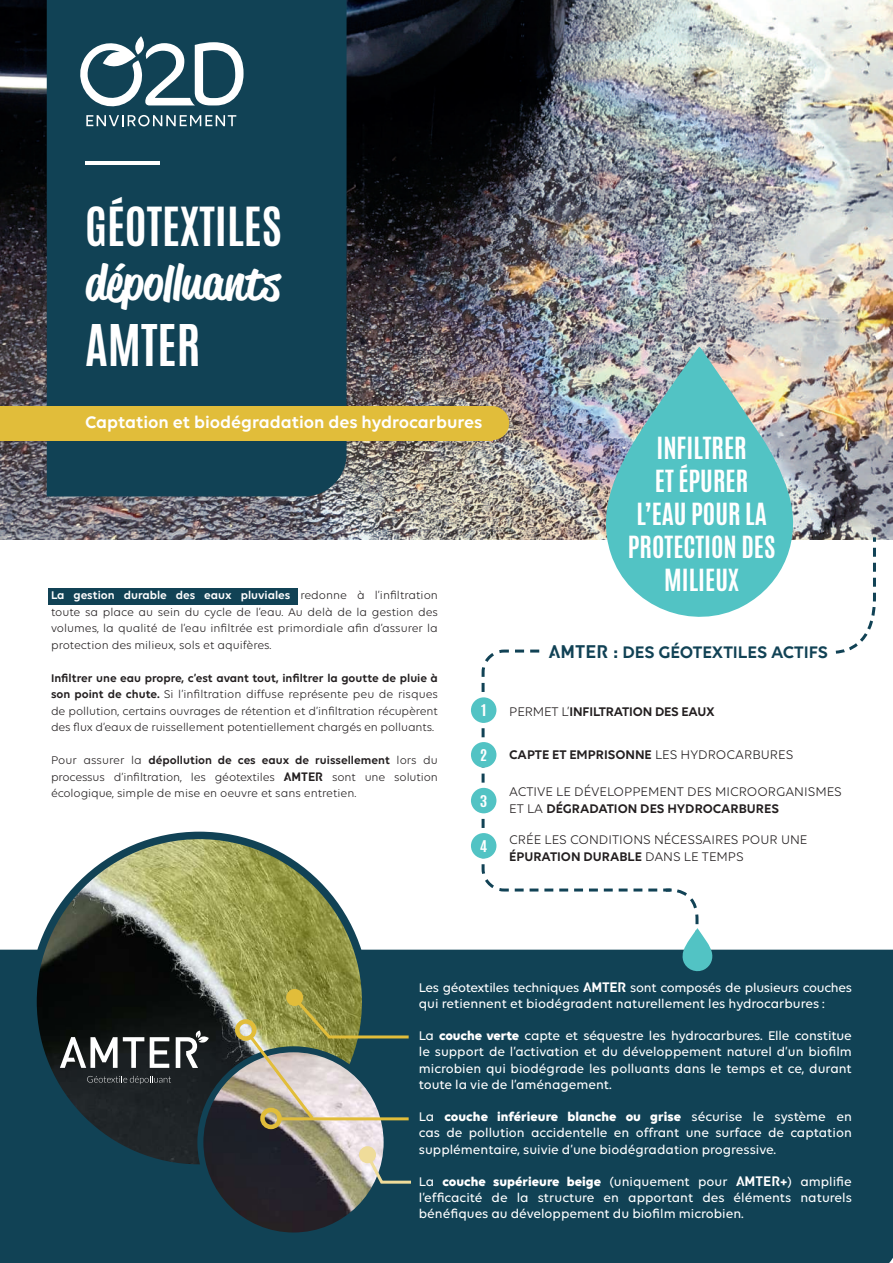
<style>
.page{position:relative;width:893px;height:1263px;background:#fff}
.page>*{position:absolute;margin:0;border:0;box-sizing:border-box;transform-origin:0 0}
.t1{font:500 48px "Reklame Script";color:#fff}
.t2{font:700 48px "Antonio";color:#fff}
.t3{font:700 45px "Antonio";color:#fff}
.t4{font:700 25.5px/33px "Antonio";color:#fff;text-align:center}
.t5{font:600 18px "Volte";color:#fff}
.t6{font:600 18px "Volte";color:#114255}
.t7{font:500 13.5px/16.2px "Volte";color:#fff;text-align:justify}
.t8{font:13.5px/16.5px "Volte";color:#231f20}
.t9{font:500 13.5px/16.2px "Volte";letter-spacing:-.02em;color:#fff}
.t10{font:600 13.5px "Volte";letter-spacing:-.01em;color:#231f20}
.t11{font:700 13.5px "Antonio";color:#fff;scale:1.19 1}
.t12{font:12px/16.5px "Volte";letter-spacing:-.01em;color:#231f20;text-align:justify}
.s1{font-weight:600;color:#fff}
.s2{font-weight:600}
.s3{font-family:"Streetvertising";font-weight:700}
.s4{font-weight:400}
.s5{font-weight:700}
</style>
<div class="page">
<div style="left:0;top:950px;width:893px;height:313px;background:#114255"></div>
<img style="left:0;top:0;width:893px;height:539px">
<div style="left:47px;top:0;width:300px;height:496px;background:#114255"></div>
<hr style="left:85px;top:162px;width:74px;height:3px;background:#fff">
<div style="left:0;top:406px;width:492px;height:34px;background:#e1bd3a"></div>
<div style="left:475px;top:406px;width:34px;height:34px;background:#e1bd3a;border-radius:50%"></div>
<img style="left:604px;top:347px;width:199px;height:187px">
<svg style="left:480px;top:649px;width:35px;height:243px"></svg>
<div style="left:471px;top:697px;width:25px;height:26px;background:#52c3c4;border-radius:50%"></div>
<div style="left:471px;top:742px;width:25px;height:25px;background:#52c3c4;border-radius:50%"></div>
<div style="left:471px;top:788px;width:25px;height:25px;background:#52c3c4;border-radius:50%"></div>
<div style="left:471px;top:833px;width:25px;height:25px;background:#52c3c4;border-radius:50%"></div>
<svg style="left:515px;top:888px;width:378px;height:86px"></svg>
<div style="left:48px;top:588px;width:249px;height:16px;background:#114255"></div>
<svg style="left:76px;top:36px;width:168px;height:90px"></svg>
<svg style="left:512px;top:534px;width:381px;height:132px"></svg>
<div style="left:543px;top:644px;width:290px;height:34px;background:#fff"></div>
<img style="left:33px;top:835px;width:333px;height:333px;border-radius:166px">
<div style="left:29px;top:832px;width:340px;height:340px;border:8px solid #114255;border-radius:50%"></div>
<img style="left:200px;top:1049px;width:187px;height:186px;border-radius:93px">
<div style="left:197px;top:1046px;width:193px;height:192px;border:6px solid #114255;border-radius:50%"></div>
<div style="left:286px;top:989px;width:17px;height:17px;background:#e1bd3a;border-radius:50%"></div>
<div style="left:235px;top:1019px;width:22px;height:22px;border:4px solid #e1bd3a;border-radius:50%"></div>
<hr style="left:279px;top:1117px;width:130px;height:3px;background:#e1bd3a">
<img style="left:246px;top:992px;width:88px;height:130px">
<hr style="left:328px;top:1035px;width:81px;height:3px;background:#e1bd3a">
<div style="left:359px;top:1146px;width:17px;height:17px;background:#efdc9a;border-radius:50%"></div>
<hr style="left:381px;top:1181px;width:30px;height:3px;background:#efdc9a">
<svg style="left:364px;top:1151px;width:22px;height:36px"></svg>
<div style="left:260px;top:1108px;width:22px;height:21px;border:4px solid #e1bd3a;border-radius:50%"></div>
<svg style="left:60px;top:1037px;width:84px;height:31px"></svg>
<svg style="left:150px;top:1037px;width:19px;height:31px"></svg>
<svg style="left:176px;top:1030px;width:33px;height:38px"></svg>
<svg style="left:87px;top:1076px;width:84px;height:8px"></svg>
<h2 class="t3" style="left:85px;top:193px;width:198px">GÉOTEXTILES</h2>
<h1 class="t1" style="left:85px;top:249px;width:196px">dépolluants</h1>
<h1 class="t2" style="left:85px;top:309px;width:117px">AMTER</h1>
<h3 class="t5" style="left:85px;top:412px;width:399px">Captation et biodégradation des hydrocarbures</h3>
<p class="t12" style="left:51px;top:587px;width:388px"><span class="s1">La gestion durable des eaux pluviales</span> redonne à l’infiltration toute sa place au sein du cycle de l’eau. Au delà de la gestion des volumes, la qualité de l’eau infiltrée est primordiale afin d’assurer la protection des milieux, sols et aquifères.</p>
<p class="t12" style="left:51px;top:669px;width:388px"><span class="s2">Infiltrer une eau propre, c’est avant tout, infiltrer la goutte de pluie à son point de chute.</span> Si l’infiltration diffuse représente peu de risques de pollution, certains ouvrages de rétention et d’infiltration récupèrent des flux d’eaux de ruissellement potentiellement chargés en polluants.</p>
<p class="t12" style="left:51px;top:752px;width:388px">Pour assurer la <span class="s2">dépollution de ces eaux de ruissellement</span> lors du processus d’infiltration, les géotextiles <span class="s3">AMTER</span> sont une solution écologique, simple de mise en oeuvre et sans entretien.</p>
<p class="t11" style="left:481px;top:700px;width:6px">1</p>
<p class="t11" style="left:480px;top:745px;width:8px">2</p>
<p class="t11" style="left:480px;top:791px;width:8px">3</p>
<p class="t11" style="left:480px;top:836px;width:8px">4</p>
<h3 class="t4" style="left:628px;top:432px;width:149px">INFILTRER<br>ET ÉPURER<br>L’EAU POUR LA<br>PROTECTION DES<br>MILIEUX</h3>
<h3 class="t6" style="left:549px;top:641px;width:281px"><span class="s3">AMTER :</span> DES GÉOTEXTILES ACTIFS</h3>
<p class="t10" style="left:509px;top:704px;width:207px"><span class="s4">PERMET L’</span>INFILTRATION DES EAUX</p>
<p class="t10" style="left:509px;top:747px;width:286px">CAPTE ET EMPRISONNE <span class="s4">LES HYDROCARBURES</span></p>
<p class="t8" style="left:509px;top:783px;width:334px">ACTIVE LE DÉVELOPPEMENT DES MICROORGANISMES<br>ET LA <span class="s2">DÉGRADATION DES HYDROCARBURES</span></p>
<p class="t8" style="left:509px;top:831px;width:300px">CRÉE LES CONDITIONS NÉCESSAIRES POUR UNE<br><span class="s2">ÉPURATION DURABLE</span> DANS LE TEMPS</p>
<p class="t9" style="left:419px;top:979px;width:434px">Les géotextiles techniques <span class="s3">AMTER</span> sont composés de plusieurs couches qui retiennent et biodégradent naturellement les hydrocarbures :</p>
<p class="t7" style="left:419px;top:1027px;width:435px">La <span class="s5">couche verte</span> capte et séquestre les hydrocarbures. Elle constitue le support de l’activation et du développement naturel d’un biofilm microbien qui biodégrade les polluants dans le temps et ce, durant toute la vie de l’aménagement.</p>
<p class="t7" style="left:419px;top:1108px;width:434px">La <span class="s5">couche inférieure blanche ou grise</span> sécurise le système en cas de pollution accidentelle en offrant une surface de captation supplémentaire, suivie d’une biodégradation progressive.</p>
<p class="t7" style="left:419px;top:1173px;width:435px">La <span class="s5">couche supérieure beige</span> (uniquement pour <span class="s3">AMTER+</span>) amplifie l’efficacité de la structure en apportant des éléments naturels bénéfiques au développement du biofilm microbien.</p>
</div>
